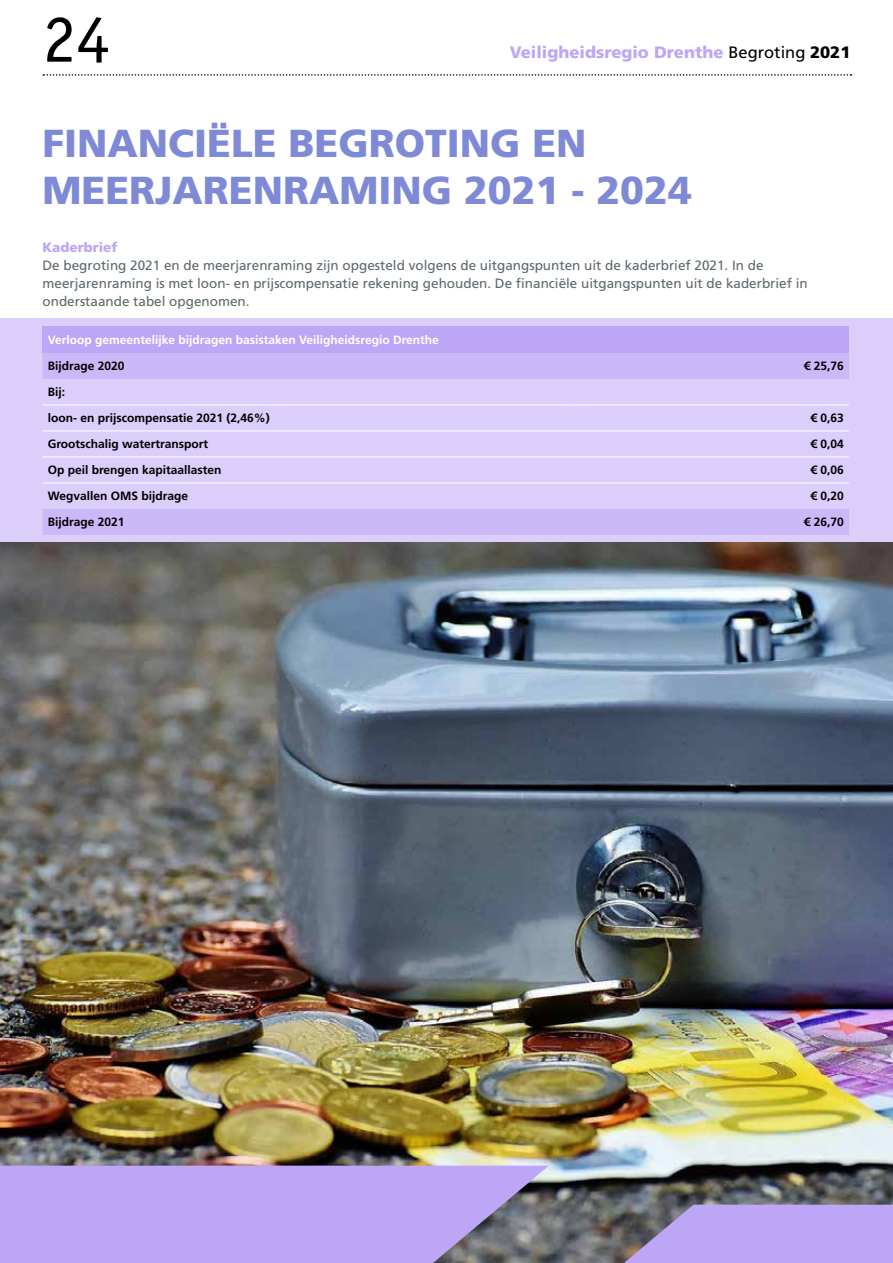
<style>
.page{position:relative;width:893px;height:1263px;background:#fff}
.page>*{position:absolute;margin:0;border:0;box-sizing:border-box;transform-origin:0 0}
.t1{font:67.5px "Officina Sans Std";color:#000}
.t2{font:900 39px/46.8px "Frutiger LT Std";color:#7e8ad6}
.t3{font:900 16.5px "Frutiger LT Std";color:#bea6f7}
.t4{font:13.5px/18px "Frutiger LT Std";color:#5d686e}
.t5{font:900 13.5px "Frutiger LT Std";color:#bea6f7}
.t6{font:700 12px/26px "Frutiger LT Std";color:#000}
.t7{font:700 12px "Frutiger LT Std";color:#fff}
.s1{font-weight:400;color:#000}
.s2{color:#000}
</style>
<div class="page">
<hr style="left:892px;top:0;width:1px;height:1263px;background:#ebf3fa">
<svg style="left:43px;top:74px;width:808px;height:2px"></svg>
<div style="left:0;top:319px;width:893px;height:224px;background:#dbcefb"></div>
<div style="left:43px;top:327px;width:806px;height:26px;background:#bea6f7"></div>
<div style="left:43px;top:353px;width:806px;height:182px;background:#cbb8f9"></div>
<svg style="left:43px;top:379px;width:806px;height:130px"></svg>
<hr style="left:43px;top:404px;width:525px;height:1px;background:#fff">
<hr style="left:568px;top:404px;width:281px;height:1px;background:#fff">
<hr style="left:43px;top:431px;width:525px;height:1px;background:#fff">
<hr style="left:568px;top:431px;width:281px;height:1px;background:#fff">
<hr style="left:43px;top:457px;width:525px;height:1px;background:#fff">
<hr style="left:568px;top:457px;width:281px;height:1px;background:#fff">
<hr style="left:43px;top:483px;width:525px;height:1px;background:#fff">
<hr style="left:568px;top:483px;width:281px;height:1px;background:#fff">
<img style="left:0;top:542px;width:893px;height:721px">
<svg style="left:624px;top:1205px;width:269px;height:58px;background:#b29de3"></svg>
<svg style="left:0;top:1166px;width:549px;height:97px;background:#b5a0e8"></svg>
<h1 class="t1" style="left:43px;top:-1px;width:69px">24</h1>
<p class="t3" style="left:510px;top:43px;width:342px">Veiligheidsregio Drenthe <span class="s1">Begroting</span> <span class="s2">2021</span></p>
<h2 class="t2" style="left:43px;top:120px;width:651px">FINANCIËLE BEGROTING EN<br>MEERJARENRAMING 2021 - 2024</h2>
<p class="t5" style="left:43px;top:239px;width:77px">Kaderbrief</p>
<p class="t4" style="left:43px;top:256px;width:767px">De begroting 2021 en de meerjarenraming zijn opgesteld volgens de uitgangspunten uit de kaderbrief 2021. In de meerjarenraming is met loon- en prijscompensatie rekening gehouden. De financiële uitgangspunten uit de kaderbrief in onderstaande tabel opgenomen.</p>
<p class="t7" style="left:48px;top:333px;width:393px">Verloop gemeentelijke bijdragen basistaken Veiligheidsregio Drenthe</p>
<p class="t6" style="left:48px;top:353px;width:78px">Bijdrage 2020</p>
<p class="t6" style="left:804px;top:353px;width:42px">€ 25,76</p>
<p class="t6" style="left:48px;top:379px;width:224px">Bij:<br>loon- en prijscompensatie 2021 (2,46%)</p>
<p class="t6" style="left:810px;top:405px;width:35px">€ 0,63</p>
<p class="t6" style="left:48px;top:431px;width:162px">Grootschalig watertransport</p>
<p class="t6" style="left:810px;top:431px;width:35px">€ 0,04</p>
<p class="t6" style="left:48px;top:457px;width:175px">Op peil brengen kapitaallasten</p>
<p class="t6" style="left:810px;top:457px;width:35px">€ 0,06</p>
<p class="t6" style="left:48px;top:483px;width:142px">Wegvallen OMS bijdrage</p>
<p class="t6" style="left:810px;top:483px;width:35px">€ 0,20</p>
<p class="t6" style="left:48px;top:509px;width:78px">Bijdrage 2021</p>
<p class="t6" style="left:804px;top:509px;width:42px">€ 26,70</p>
</div>
